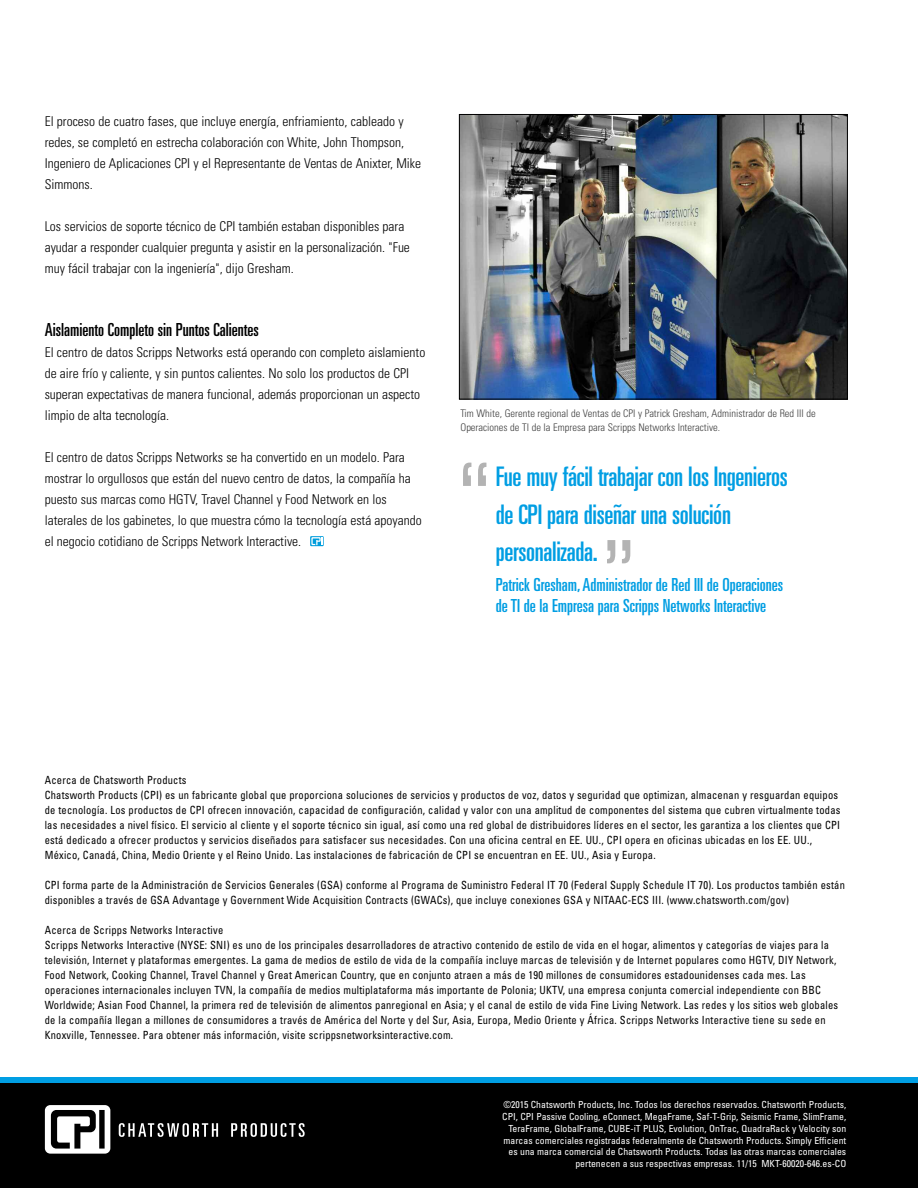
<style>
.page{position:relative;width:918px;height:1188px;background:#fff}
.page>*{position:absolute;margin:0;border:0;box-sizing:border-box;transform-origin:0 0}
.t1{font:ultra-condensed 27px/37.5px "Univers LT Std";letter-spacing:-.01em;color:#009ee3}
.t2{font:ultra-condensed 18px/21px "Univers LT Std";color:#009ee3}
.t3{font:ultra-condensed 18px "Univers LT Std";color:#000}
.t4{font:300 condensed 13.5px/21px "Univers LT Std";color:#000}
.t5{font:condensed 11.25px/15px "Univers LT Std";letter-spacing:.02em;color:#000;scale:.93 1}
.t6{font:300 condensed 10.5px/13.5px "Univers LT Std";color:#404040}
.t7{font:condensed 9.75px/11.7px "Univers LT Std";color:#fff;text-align:right}
</style>
<div class="page">
<div style="left:0;top:1083px;width:918px;height:105px;background:#000"></div>
<div style="left:0;top:1078px;width:918px;height:5px;background:#009ee3"></div>
<svg style="left:45px;top:1105px;width:65px;height:49px"></svg>
<svg style="left:119px;top:1123px;width:99px;height:14px"></svg>
<svg style="left:231px;top:1123px;width:74px;height:14px"></svg>
<img style="left:461px;top:116px;width:385px;height:281px">
<div style="left:459px;top:114px;width:389px;height:285px;border:1px solid #000"></div>
<svg style="left:310px;top:536px;width:14px;height:10px"></svg>
<svg style="left:311px;top:537px;width:12px;height:8px"></svg>
<svg style="left:463px;top:463px;width:23px;height:23px"></svg>
<svg style="left:607px;top:540px;width:23px;height:23px"></svg>
<p class="t4" style="left:45px;top:112px;width:378px">El proceso de cuatro fases, que incluye energía, enfriamiento, cableado y redes, se completó en estrecha colaboración con White, John Thompson, Ingeniero de Aplicaciones CPI y el Representante de Ventas de Anixter, Mike Simmons.</p>
<p class="t4" style="left:45px;top:217px;width:367px">Los servicios de soporte técnico de CPI también estaban disponibles para ayudar a responder cualquier pregunta y asistir en la personalización. "Fue muy fácil trabajar con la ingeniería", dijo Gresham.</p>
<h2 class="t3" style="left:45px;top:323px;width:216px">Aislamiento Completo sin Puntos Calientes</h2>
<p class="t4" style="left:45px;top:343px;width:382px">El centro de datos Scripps Networks está operando con completo aislamiento de aire frío y caliente, y sin puntos calientes. No solo los productos de CPI superan expectativas de manera funcional, además proporcionan un aspecto limpio de alta tecnología.</p>
<p class="t4" style="left:45px;top:448px;width:379px">El centro de datos Scripps Networks se ha convertido en un modelo. Para mostrar lo orgullosos que están del nuevo centro de datos, la compañía ha puesto sus marcas como HGTV, Travel Channel y Food Network en los laterales de los gabinetes, lo que muestra cómo la tecnología está apoyando el negocio cotidiano de Scripps Network Interactive.</p>
<p class="t6" style="left:460px;top:408px;width:357px">Tim White, Gerente regional de Ventas de CPI y Patrick Gresham, Administrador de Red III de<br>Operaciones de TI de la Empresa para Scripps Networks Interactive.</p>
<h1 class="t1" style="left:496px;top:460px;width:294px">Fue muy fácil trabajar con los Ingenieros de CPI para diseñar una solución personalizada.</h1>
<h2 class="t2" style="left:496px;top:576px;width:289px">Patrick Gresham, Administrador de Red III de Operaciones de TI de la Empresa para Scripps Networks Interactive</h2>
<p class="t5" style="left:45px;top:773px;width:857px">Acerca de Chatsworth Products<br>Chatsworth Products (CPI) es un fabricante global que proporciona soluciones de servicios y productos de voz, datos y seguridad que optimizan, almacenan y resguardan equipos de tecnología. Los productos de CPI ofrecen innovación, capacidad de configuración, calidad y valor con una amplitud de componentes del sistema que cubren virtualmente todas las necesidades a nivel físico. El servicio al cliente y el soporte técnico sin igual, así como una red global de distribuidores líderes en el sector, les garantiza a los clientes que CPI está dedicado a ofrecer productos y servicios diseñados para satisfacer sus necesidades. Con una oficina central en EE. UU., CPI opera en oficinas ubicadas en los EE. UU., México, Canadá, China, Medio Oriente y el Reino Unido. Las instalaciones de fabricación de CPI se encuentran en EE. UU., Asia y Europa.</p>
<p class="t5" style="left:45px;top:878px;width:862px">CPI forma parte de la Administración de Servicios Generales (GSA) conforme al Programa de Suministro Federal IT 70 (Federal Supply Schedule IT 70). Los productos también están disponibles a través de GSA Advantage y Government Wide Acquisition Contracts (GWACs), que incluye conexiones GSA y NITAAC-ECS III. (www.chatsworth.com/gov)</p>
<p class="t5" style="left:45px;top:923px;width:855px">Acerca de Scripps Networks Interactive<br>Scripps Networks Interactive (NYSE: SNI) es uno de los principales desarrolladores de atractivo contenido de estilo de vida en el hogar, alimentos y categorías de viajes para la televisión, Internet y plataformas emergentes. La gama de medios de estilo de vida de la compañía incluye marcas de televisión y de Internet populares como HGTV, DIY Network, Food Network, Cooking Channel, Travel Channel y Great American Country, que en conjunto atraen a más de 190 millones de consumidores estadounidenses cada mes. Las operaciones internacionales incluyen TVN, la compañía de medios multiplataforma más importante de Polonia; UKTV, una empresa conjunta comercial independiente con BBC Worldwide; Asian Food Channel, la primera red de televisión de alimentos panregional en Asia; y el canal de estilo de vida Fine Living Network. Las redes y los sitios web globales de la compañía llegan a millones de consumidores a través de América del Norte y del Sur, Asia, Europa, Medio Oriente y África. Scripps Networks Interactive tiene su sede en Knoxville, Tennessee. Para obtener más información, visite scrippsnetworksinteractive.com.</p>
<p class="t7" style="left:502px;top:1100px;width:345px">©2015 Chatsworth Products, Inc. Todos los derechos reservados. Chatsworth Products, CPI, CPI Passive Cooling, eConnect, MegaFrame, Saf-T-Grip, Seismic Frame, SlimFrame, TeraFrame, GlobalFrame, CUBE-iT PLUS, Evolution, OnTrac, QuadraRack y Velocity son marcas comerciales registradas federalmente de Chatsworth Products. Simply Efficient es una marca comercial de Chatsworth Products. Todas las otras marcas comerciales pertenecen a sus respectivas empresas. 11/15 MKT-60020-646.es-CO</p>
</div>
